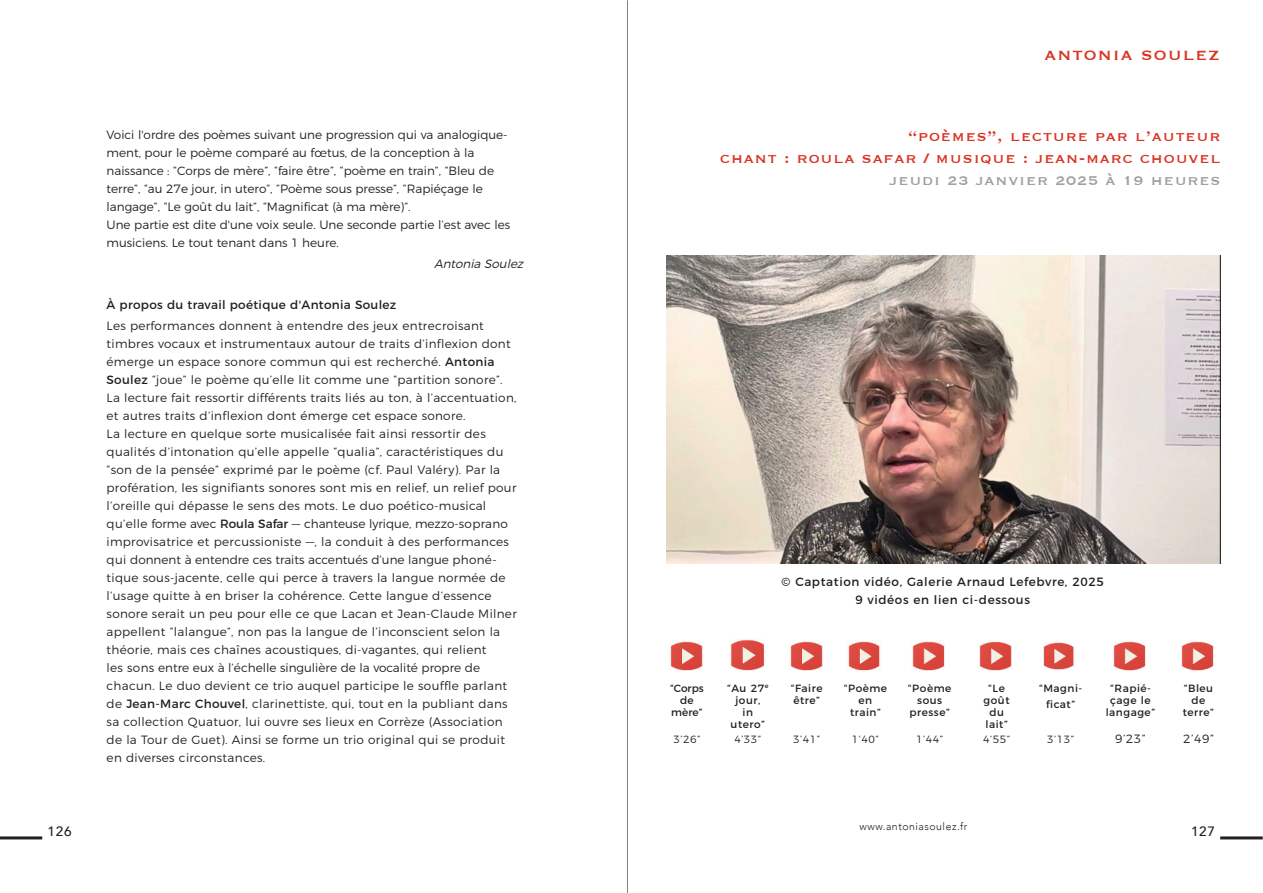
<style>
.page{position:relative;width:1263px;height:893px;background:#fff}
.page>*{position:absolute;margin:0;border:0;box-sizing:border-box;transform-origin:0 0}
.t1{font:21px "Copperplate";letter-spacing:.05em;color:#d93422}
.t2{font:18px/21.9px "Copperplate";letter-spacing:.05em;color:#d93422;text-align:right}
.t3{font:500 13.5px "Avenir";letter-spacing:.05em;color:#231f20}
.t4{font:300 12px/18px "Montserrat";letter-spacing:.025em;color:#231f20}
.t5{font:300 12px/18px "Montserrat";color:#231f20}
.t6{font:12px/18px "Montserrat";letter-spacing:.05em;color:#231f20;text-align:center}
.t7{font:12px "Montserrat";letter-spacing:.025em;color:#231f20}
.t8{font:italic 300 12px "Montserrat";color:#231f20}
.t9{font:10.5px/12px "Montserrat";letter-spacing:.05em;color:#231f20;text-align:center}
.t10{font:300 10.5px "Montserrat";letter-spacing:.05em;color:#231f20}
.t11{font:300 10.5px "Avenir";letter-spacing:.05em;color:#231f20}
.t12{font:10.5px/12px "Montserrat";color:#231f20;text-align:center}
.s1{font-weight:400}
.s2{color:#a09f9c}
.s3{font-size:16.5px;color:#a09f9c}
</style>
<div class="page">
<hr style="left:627px;top:0;width:1px;height:893px;background:#828180">
<hr style="left:0;top:836px;width:42px;height:3px;background:#231f20">
<hr style="left:1220px;top:836px;width:43px;height:3px;background:#231f20">
<img style="left:666px;top:256px;width:554px;height:308px">
<img style="left:670px;top:641px;width:33px;height:30px">
<img style="left:729px;top:639px;width:36px;height:32px">
<img style="left:789px;top:641px;width:34px;height:30px">
<img style="left:847px;top:641px;width:33px;height:30px">
<img style="left:912px;top:640px;width:33px;height:31px">
<img style="left:979px;top:641px;width:33px;height:30px">
<img style="left:1042px;top:641px;width:32px;height:29px">
<img style="left:1113px;top:640px;width:33px;height:31px">
<img style="left:1181px;top:640px;width:33px;height:31px">
<p class="t5" style="left:107px;top:127px;width:405px">Voici l'ordre des poèmes suivant une progression qui va analogique&shy;ment, pour le poème comparé au fœtus, de la conception à la naissance : “Corps de mère”, “faire être”, “poème en train”, “Bleu de terre”, “au 27e jour, in utero”, “Poème sous presse”, “Rapiéçage le langage”, “Le goût du lait”, “Magnificat (à ma mère)”.<br>Une partie est dite d'une voix seule. Une seconde partie l’est avec les musiciens. Le tout tenant dans 1 heure.</p>
<p class="t8" style="left:434px;top:259px;width:93px">Antonia Soulez</p>
<p class="t7" style="left:107px;top:300px;width:291px">À propos du travail poétique d'Antonia Soulez</p>
<p class="t4" style="left:107px;top:318px;width:412px">Les performances donnent à entendre des jeux entrecroisant timbres vocaux et instrumentaux autour de traits d’inflexion dont émerge un espace sonore commun qui est recherché. <span class="s1">Antonia Soulez</span> “joue” le poème qu’elle lit comme une “partition sonore”.<br>La lecture fait ressortir différents traits liés au ton, à l’accentuation, et autres traits d’inflexion dont émerge cet espace sonore.<br>La lecture en quelque sorte musicalisée fait ainsi ressortir des qualités d’intonation qu’elle appelle “qualia”, caractéristiques du “son de la pensée” exprimé par le poème (cf. Paul Valéry). Par la profération, les signifiants sonores sont mis en relief, un relief pour l’oreille qui dépasse le sens des mots. Le duo poético-musical qu’elle forme avec <span class="s1">Roula Safar</span> — chanteuse lyrique, mezzo-soprano improvisatrice et percussioniste —, la conduit à des performances qui donnent à entendre ces traits accentués d’une langue phoné&shy;tique sous-jacente, celle qui perce à travers la langue normée de l’usage quitte à en briser la cohérence. Cette langue d’essence sonore serait un peu pour elle ce que Lacan et Jean-Claude Milner appellent “lalangue”, non pas la langue de l’inconscient selon la théorie, mais ces chaînes acoustiques, di-vagantes, qui relient<br>les sons entre eux à l’échelle singulière de la vocalité propre de chacun. Le duo devient ce trio auquel participe le souffle parlant de <span class="s1">Jean-Marc Chouvel</span>, clarinettiste, qui, tout en la publiant dans sa collection Quatuor, lui ouvre ses lieux en Corrèze (Association de la Tour de Guet). Ainsi se forme un trio original qui se produit en diverses circonstances.</p>
<h1 class="t1" style="left:1045px;top:44px;width:177px">antonia soulez</h1>
<h2 class="t2" style="left:720px;top:126px;width:502px">“poèmes”, lecture par l’auteur<br>chant : roula safar / musique : jean-marc chouvel <span class="s2">jeudi</span> <span class="s3">23</span> <span class="s2">janvier</span> <span class="s3">2025</span> <span class="s2">à</span> <span class="s3">19</span> <span class="s2">heures</span></h2>
<p class="t6" style="left:782px;top:573px;width:324px">© Captation vidéo, Galerie Arnaud Lefebvre, 2025<br>9 vidéos en lien ci-dessous</p>
<p class="t12" style="left:670px;top:683px;width:35px">“Corps de mère”</p>
<p class="t10" style="left:673px;top:735px;width:28px">3’26”</p>
<p class="t9" style="left:727px;top:683px;width:43px">“Au 27<sup>e </sup>jour,<br>in utero”</p>
<p class="t10" style="left:734px;top:735px;width:28px">4’33”</p>
<p class="t9" style="left:791px;top:683px;width:33px;text-align:left">“Faire être”</p>
<p class="t10" style="left:793px;top:735px;width:28px">3’41”</p>
<p class="t9" style="left:844px;top:683px;width:45px">“Poème en train”</p>
<p class="t10" style="left:852px;top:735px;width:28px">1’40”</p>
<p class="t9" style="left:908px;top:683px;width:45px">“Poème sous presse”</p>
<p class="t10" style="left:916px;top:735px;width:28px">1’44”</p>
<p class="t9" style="left:984px;top:683px;width:27px">“Le goût du lait”</p>
<p class="t10" style="left:983px;top:735px;width:28px">4’55”</p>
<p class="t9" style="left:1039px;top:681px;width:45px;line-height:16.5px">“Magni&shy;ficat”</p>
<p class="t10" style="left:1047px;top:735px;width:28px">3’13”</p>
<p class="t9" style="left:1106px;top:683px;width:51px">“Rapié&shy;çage le langage”</p>
<p class="t4" style="left:1115px;top:730px;width:32px">9’23”</p>
<p class="t9" style="left:1183px;top:683px;width:33px">“Bleu de terre”</p>
<p class="t4" style="left:1183px;top:730px;width:32px">2’49”</p>
<p class="t11" style="left:859px;top:819px;width:109px">www.antoniasoulez.fr</p>
<p class="t3" style="left:48px;top:822px;width:25px">126</p>
<p class="t3" style="left:1191px;top:822px;width:25px">127</p>
</div>
